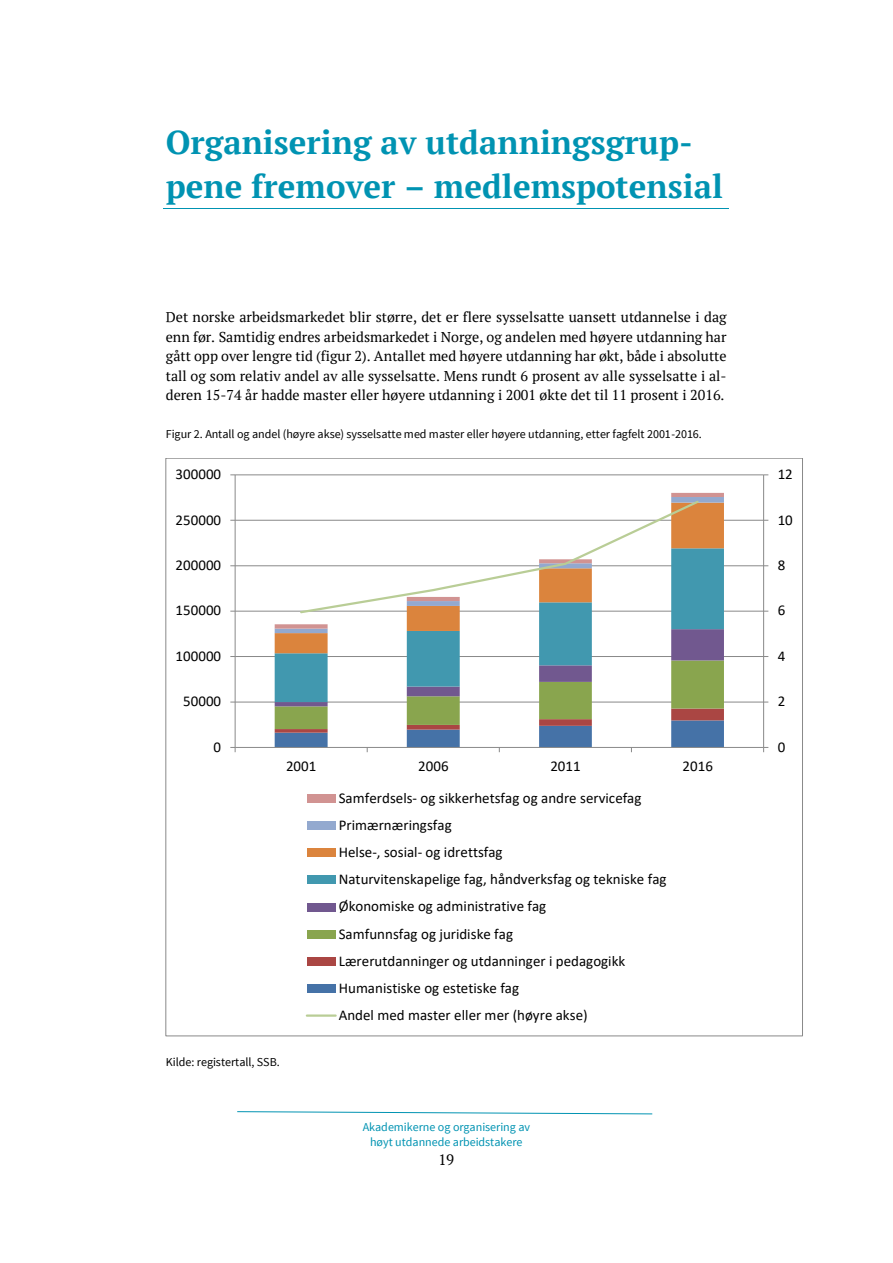
<style>
.page{position:relative;width:893px;height:1263px;background:#fff}
.page>*{position:absolute;margin:0;border:0;box-sizing:border-box;transform-origin:0 0}
.t1{font:700 33px/44px "PT Serif";color:#0093b2}
.t2{font:15px "Calibri";color:#000}
.t3{font:15px "PT Serif";color:#000}
.t4{font:14.25px/19.5px "PT Serif";color:#000;text-align:justify}
.t5{font:12px "Source Sans Pro";letter-spacing:-.005em;color:#000}
.t6{font:12px/15.1px "Source Sans Pro";letter-spacing:-.005em;color:#0093b2;text-align:center}
</style>
<div class="page">
<svg style="left:237px;top:1111px;width:416px;height:4px"></svg>
<hr style="left:164px;top:208px;width:565px;height:1px;background:#0093b2">
<hr style="left:235px;top:702px;width:529px;height:1px;background:#898989">
<hr style="left:235px;top:656px;width:529px;height:1px;background:#898989">
<hr style="left:235px;top:611px;width:529px;height:1px;background:#898989">
<hr style="left:235px;top:565px;width:529px;height:1px;background:#898989">
<hr style="left:235px;top:520px;width:529px;height:1px;background:#898989">
<hr style="left:235px;top:474px;width:529px;height:1px;background:#898989">
<svg style="left:275px;top:497px;width:449px;height:132px"></svg>
<div style="left:275px;top:624px;width:53px;height:5px;background:#d19392"></div>
<hr style="left:671px;top:493px;width:53px;height:4px;background:#d19392">
<hr style="left:763px;top:475px;width:1px;height:272px;background:#898989">
<hr style="left:235px;top:475px;width:1px;height:272px;background:#898989">
<hr style="left:235px;top:747px;width:529px;height:1px;background:#898989">
<svg style="left:230px;top:747px;width:6px;height:5px"></svg>
<svg style="left:275px;top:629px;width:449px;height:123px"></svg>
<svg style="left:763px;top:747px;width:5px;height:5px"></svg>
<svg style="left:299px;top:499px;width:402px;height:116px"></svg>
<div style="left:307px;top:794px;width:29px;height:9px;background:#d19392"></div>
<div style="left:307px;top:822px;width:29px;height:8px;background:#93a9cf"></div>
<div style="left:307px;top:849px;width:29px;height:8px;background:#db843d"></div>
<div style="left:307px;top:876px;width:29px;height:8px;background:#4198af"></div>
<div style="left:307px;top:903px;width:29px;height:8px;background:#71588f"></div>
<div style="left:307px;top:930px;width:29px;height:8px;background:#89a54e"></div>
<div style="left:307px;top:957px;width:29px;height:8px;background:#aa4643"></div>
<div style="left:307px;top:984px;width:29px;height:9px;background:#4572a7"></div>
<hr style="left:307px;top:1014px;width:29px;height:3px;background:#b9cd96">
<h1 class="t1" style="left:166px;top:119px;width:559px">Organisering av utdanningsgrup&shy;pene fremover – medlemspotensial</h1>
<p class="t4" style="left:166px;top:307px;width:562px">Det norske arbeidsmarkedet blir større, det er flere sysselsatte uansett utdannelse i dag enn før. Samtidig endres arbeidsmarkedet i Norge, og andelen med høyere utdanning har gått opp over lengre tid (figur 2). Antallet med høyere utdanning har økt, både i absolutte tall og som relativ andel av alle sysselsatte. Mens rundt 6 prosent av alle sysselsatte i al&shy;deren 15-74 år hadde master eller høyere utdanning i 2001 økte det til 11 prosent i 2016.</p>
<p class="t5" style="left:166px;top:426px;width:538px">Figur 2. Antall og andel (høyre akse) sysselsatte med master eller høyere utdanning, etter fagfelt 2001-2016.</p>
<p class="t2" style="left:176px;top:468px;width:47px">300000</p>
<p class="t2" style="left:176px;top:513px;width:47px">250000</p>
<p class="t2" style="left:176px;top:559px;width:47px">200000</p>
<p class="t2" style="left:176px;top:604px;width:47px">150000</p>
<p class="t2" style="left:176px;top:650px;width:47px">100000</p>
<p class="t2" style="left:183px;top:695px;width:40px">50000</p>
<p class="t2" style="left:214px;top:740px;width:9px">0</p>
<p class="t2" style="left:286px;top:760px;width:32px">2001</p>
<p class="t2" style="left:418px;top:760px;width:32px">2006</p>
<p class="t2" style="left:550px;top:760px;width:32px">2011</p>
<p class="t2" style="left:682px;top:760px;width:32px">2016</p>
<p class="t2" style="left:339px;top:792px;width:304px">Samferdsels- og sikkerhetsfag og andre servicefag</p>
<p class="t2" style="left:339px;top:819px;width:114px">Primærnæringsfag</p>
<p class="t2" style="left:339px;top:846px;width:165px">Helse-, sosial- og idrettsfag</p>
<p class="t2" style="left:339px;top:873px;width:329px">Naturvitenskapelige fag, håndverksfag og tekniske fag</p>
<p class="t2" style="left:339px;top:900px;width:209px">Økonomiske og administrative fag</p>
<p class="t2" style="left:339px;top:927px;width:176px">Samfunnsfag og juridiske fag</p>
<p class="t2" style="left:339px;top:954px;width:288px">Lærerutdanninger og utdanninger i pedagogikk</p>
<p class="t2" style="left:339px;top:982px;width:182px">Humanistiske og estetiske fag</p>
<p class="t2" style="left:339px;top:1009px;width:250px">Andel med master eller mer (høyre akse)</p>
<p class="t5" style="left:166px;top:1054px;width:115px">Kilde: registertall, SSB.</p>
<p class="t6" style="left:363px;top:1119px;width:169px">Akademikerne og organisering av høyt utdannede arbeidstakere</p>
<p class="t3" style="left:438px;top:1150px;width:17px">19</p>
<p class="t2" style="left:778px;top:468px;width:17px">12</p>
<p class="t2" style="left:778px;top:513px;width:17px">10</p>
<p class="t2" style="left:778px;top:559px;width:9px">8</p>
<p class="t2" style="left:778px;top:604px;width:9px">6</p>
<p class="t2" style="left:778px;top:650px;width:9px">4</p>
<p class="t2" style="left:778px;top:695px;width:9px">2</p>
<p class="t2" style="left:778px;top:740px;width:9px">0</p>
</div>
